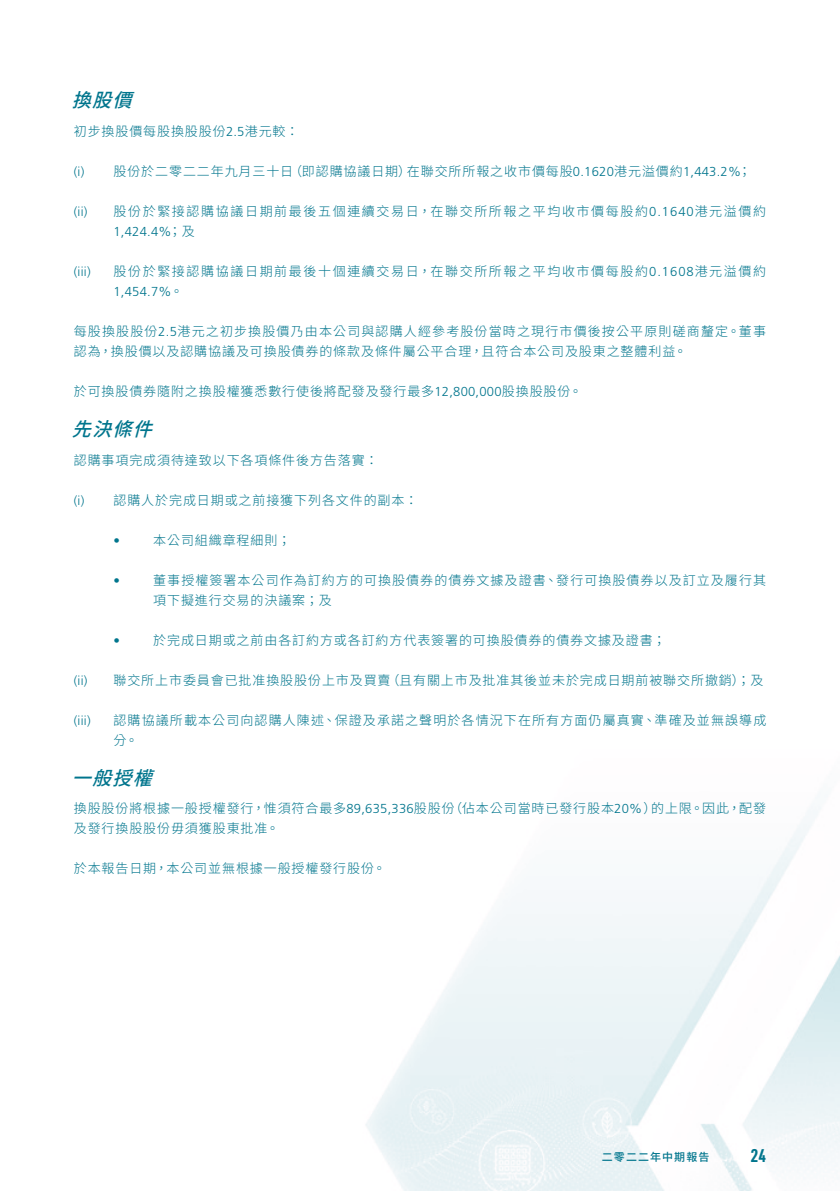
<style>
.page{position:relative;width:840px;height:1191px;background:#fff}
.page>*{position:absolute;margin:0;border:0;box-sizing:border-box;transform-origin:0 0}
.Heading_3{font:italic 500 19px "Source Han Sans TC";color:#00758d}
.t1{font:700 18px "URWDIN Cond";color:#00758d}
.Body_Text{font:300 13px/20px "Source Han Sans TC";letter-spacing:.07em;color:#00758d}
.Body_Text-2{font:300 13px/20px "Source Han Sans TC";letter-spacing:.125em;color:#00758d}
.Body_Text-3{font:300 13px "Frutiger LT Std";letter-spacing:.02em;color:#00758d}
.t2{font:500 11px "Source Han Sans TC";letter-spacing:.095em;color:#00758d}
.s1{font-family:"Frutiger LT Std"}
</style>
<div class="page">
<img style="left:366px;top:807px;width:473px;height:384px">
<p class="Heading_3" style="left:72px;top:90px;width:76px">換股價</p>
<p class="Body_Text" style="left:74px;top:121px;width:226px">初步換股價每股換股股份<span class="s1">2.5</span>港元較：</p>
<p class="Body_Text" style="left:74px;top:161px;width:678px"><span class="s1">(i)</span> 股份於二零二二年九月三十日（即認購協議日期）在聯交所所報之收市價每股<span class="s1">0.1620</span>港元溢價約<span class="s1">1,443.2%</span>；</p>
<p class="Body_Text-3" style="left:74px;top:204px;width:15px">(ii)</p>
<p class="Body_Text-2" style="left:113px;top:201px;width:653px">股份於緊接認購協議日期前最後五個連續交易日，在聯交所所報之平均收市價每股約<span class="s1">0.1640</span>港元溢價約<br><span class="s1">1,424.4%</span>；及</p>
<p class="Body_Text-3" style="left:74px;top:264px;width:18px">(iii)</p>
<p class="Body_Text-2" style="left:113px;top:261px;width:653px">股份於緊接認購協議日期前最後十個連續交易日，在聯交所所報之平均收市價每股約<span class="s1">0.1608</span>港元溢價約<br><span class="s1">1,454.7%</span>。</p>
<p class="Body_Text" style="left:74px;top:321px;width:693px">每股換股股份<span class="s1">2.5</span>港元之初步換股價乃由本公司與認購人經參考股份當時之現行市價後按公平原則磋商釐定。董事認為，換股價以及認購協議及可換股債券的條款及條件屬公平合理，且符合本公司及股東之整體利益。</p>
<p class="Body_Text" style="left:74px;top:381px;width:509px">於可換股債券隨附之換股權獲悉數行使後將配發及發行最多<span class="s1">12,800,000</span>股換股股份。</p>
<p class="Heading_3" style="left:72px;top:418px;width:96px">先決條件</p>
<p class="Body_Text" style="left:74px;top:450px;width:305px">認購事項完成須待達致以下各項條件後方告落實：</p>
<p class="Body_Text" style="left:74px;top:490px;width:345px"><span class="s1">(i)</span> 認購人於完成日期或之前接獲下列各文件的副本：</p>
<p class="Body_Text-3" style="left:113px;top:533px;width:8px">•</p>
<p class="Body_Text" style="left:153px;top:530px;width:139px">本公司組織章程細則；</p>
<p class="Body_Text-3" style="left:113px;top:573px;width:8px">•</p>
<p class="Body_Text" style="left:153px;top:570px;width:614px">董事授權簽署本公司作為訂約方的可換股債券的債券文據及證書、發行可換股債券以及訂立及履行其項下擬進行交易的決議案；及</p>
<p class="Body_Text-3" style="left:113px;top:633px;width:8px">•</p>
<p class="Body_Text" style="left:153px;top:630px;width:514px">於完成日期或之前由各訂約方或各訂約方代表簽署的可換股債券的債券文據及證書；</p>
<p class="Body_Text-3" style="left:74px;top:673px;width:15px">(ii)</p>
<p class="Body_Text" style="left:113px;top:670px;width:651px">聯交所上市委員會已批准換股股份上市及買賣（且有關上市及批准其後並未於完成日期前被聯交所撤銷）；及</p>
<p class="Body_Text-3" style="left:74px;top:713px;width:18px">(iii)</p>
<p class="Body_Text" style="left:113px;top:710px;width:654px">認購協議所載本公司向認購人陳述、保證及承諾之聲明於各情況下在所有方面仍屬真實、準確及並無誤導成分。</p>
<p class="Heading_3" style="left:72px;top:767px;width:96px">一般授權</p>
<p class="Body_Text" style="left:74px;top:798px;width:693px">換股股份將根據一般授權發行，惟須符合最多<span class="s1">89,635,336</span>股股份（佔本公司當時已發行股本<span class="s1">20%</span>）的上限。因此，配發及發行換股股份毋須獲股東批准。</p>
<p class="Body_Text" style="left:74px;top:858px;width:313px">於本報告日期，本公司並無根據一般授權發行股份。</p>
<p class="t2" style="left:601px;top:1151px;width:109px">二零二二年中期報告</p>
<h2 class="t1" style="left:750px;top:1143px;width:17px">24</h2>
</div>
